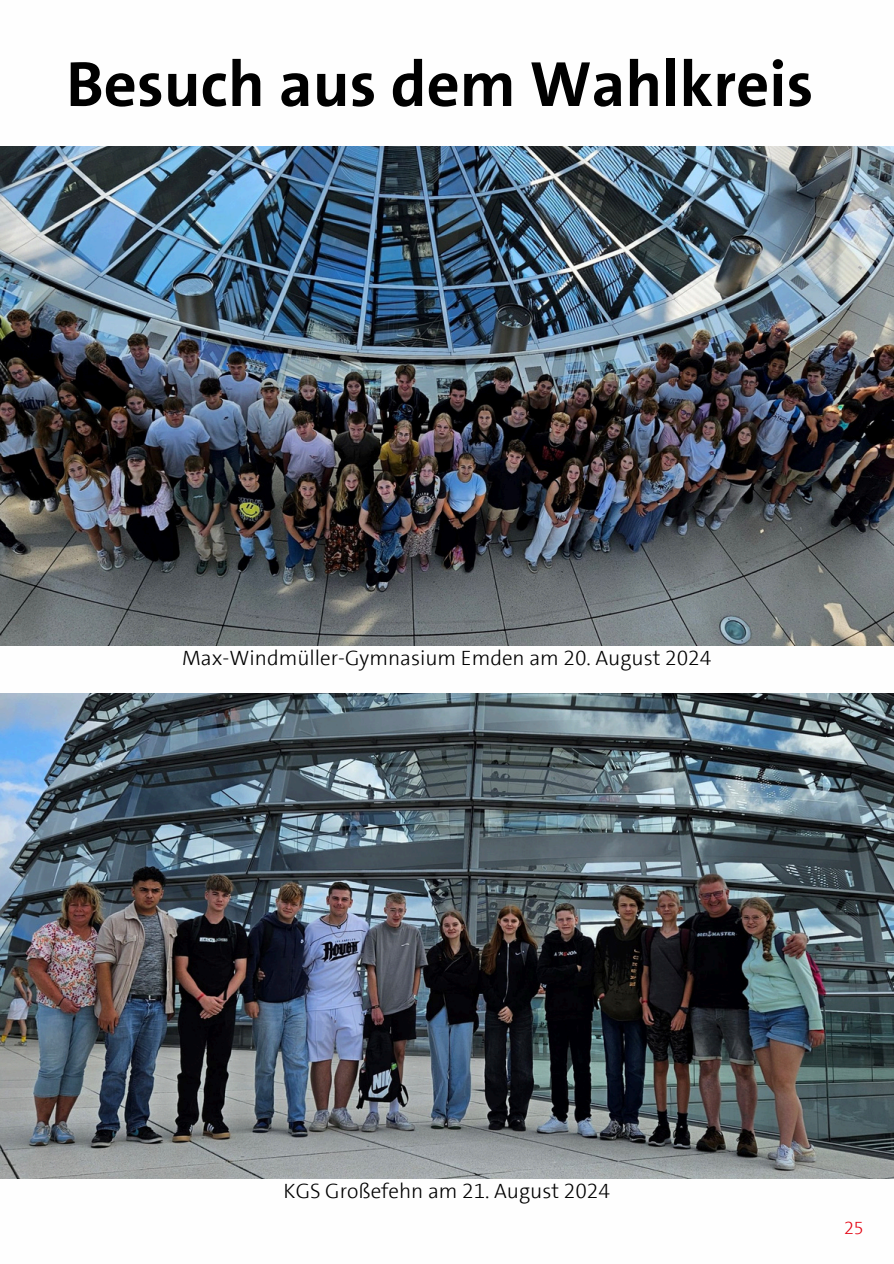
<style>
.page{position:relative;width:894px;height:1264px;background:#fff}
.page>*{position:absolute;margin:0;border:0;box-sizing:border-box;transform-origin:0 0}
.t1{font:700 64.5px "SPD The Sans";color:#000}
.t2{font:300 21px "SPD The Sans";color:#000}
.t3{font:300 18px "SPD The Sans";color:#e3000f}
</style>
<div class="page">
<img style="left:0;top:147px;width:893px;height:498px">
<img style="left:0;top:693px;width:893px;height:485px">
<p class="t1" style="left:66px;top:43px;width:748px">Besuch aus dem Wahlkreis</p>
<p class="t2" style="left:182px;top:644px;width:530px">Max-Windmüller-Gymnasium Emden am 20. August 2024</p>
<p class="t2" style="left:283px;top:1177px;width:328px">KGS Großefehn am 21. August 2024</p>
<p class="t3" style="left:843px;top:1216px;width:21px">25</p>
</div>
